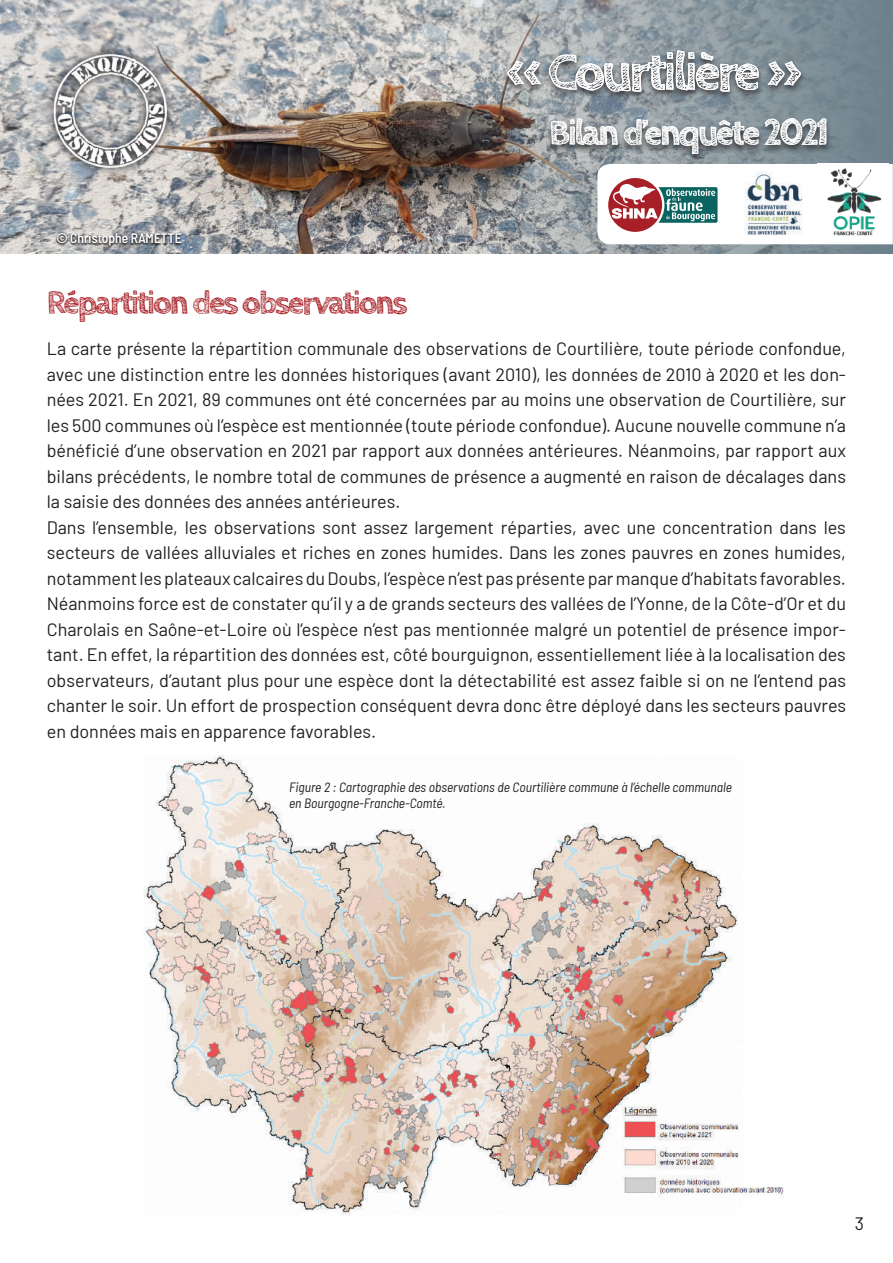
<style>
.page{position:relative;width:893px;height:1263px;background:#fff}
.page>*{position:absolute;margin:0;border:0;box-sizing:border-box;transform-origin:0 0}
.t1{font:700 54px "Cabin Sketch";letter-spacing:-.07em;color:#fff}
.t2{font:700 36px "Cabin Sketch";letter-spacing:-.065em;color:#fff}
.t3{font:700 33px "Cabin Sketch";letter-spacing:-.065em;color:#a72026}
.t4{font:18px/25.5px "Barlow";color:#231f20}
.t5{font:italic semi-condensed 13.5px/16.2px "Barlow";color:#231f20}
.t6{font:500 semi-condensed 13.5px "Barlow";color:#fff}
</style>
<div class="page">
<img style="left:0;top:0;width:893px;height:253px">
<svg style="left:597px;top:164px;width:296px;height:80px"></svg>
<img style="left:739px;top:165px;width:70px;height:78px">
<img style="left:817px;top:164px;width:72px;height:77px">
<div style="left:55px;top:233px;width:128px;height:15px;background:#231f20;opacity:.95"></div>
<img style="left:28px;top:52px;width:170px;height:127px">
<div style="left:46px;top:47px;width:128px;height:128px;background:#231f20;opacity:.95"></div>
<div style="left:502px;top:48px;width:330px;height:115px;background:#231f20;opacity:.95"></div>
<img style="left:144px;top:755px;width:640px;height:461px">
<p class="t6" style="left:56px;top:228px;width:127px">© Christophe RAMETTE</p>
<h1 class="t1" style="left:507px;top:42px;width:296px">« Courtilière »</h1>
<h2 class="t2" style="left:549px;top:113px;width:281px">Bilan d’enquête 2021</h2>
<h3 class="t3" style="left:47px;top:284px;width:362px">Répartition des observations</h3>
<p class="t4" style="left:47px;top:334px;width:801px">La carte présente la répartition communale des observations de Courtilière, toute période confondue, avec une distinction entre les données historiques (avant 2010), les données de 2010 à 2020 et les don&shy;nées 2021. En 2021, 89 communes ont été concernées par au moins une observation de Courtilière, sur les 500 communes où l’espèce est mentionnée (toute période confondue). Aucune nouvelle commune n’a bénéficié d’une observation en 2021 par rapport aux données antérieures. Néanmoins, par rapport aux bilans précédents, le nombre total de communes de présence a augmenté en raison de décalages dans la saisie des données des années antérieures.<br>Dans l’ensemble, les observations sont assez largement réparties, avec une concentration dans les secteurs de vallées alluviales et riches en zones humides. Dans les zones pauvres en zones humides, notamment les plateaux calcaires du Doubs, l’espèce n’est pas présente par manque d’habitats favorables.<br>Néanmoins force est de constater qu’il y a de grands secteurs des vallées de l’Yonne, de la Côte-d’Or et du Charolais en Saône-et-Loire où l’espèce n’est pas mentionnée malgré un potentiel de présence impor&shy;tant. En effet, la répartition des données est, côté bourguignon, essentiellement liée à la localisation des observateurs, d’autant plus pour une espèce dont la détectabilité est assez faible si on ne l’entend pas chanter le soir. Un effort de prospection conséquent devra donc être déployé dans les secteurs pauvres en données mais en apparence favorables.</p>
<p class="t5" style="left:289px;top:778px;width:444px">Figure 2 : Cartographie des observations de Courtilière commune à l’échelle communale en Bourgogne-Franche-Comté.</p>
<p class="t4" style="left:855px;top:1209px;width:11px">3</p>
</div>
